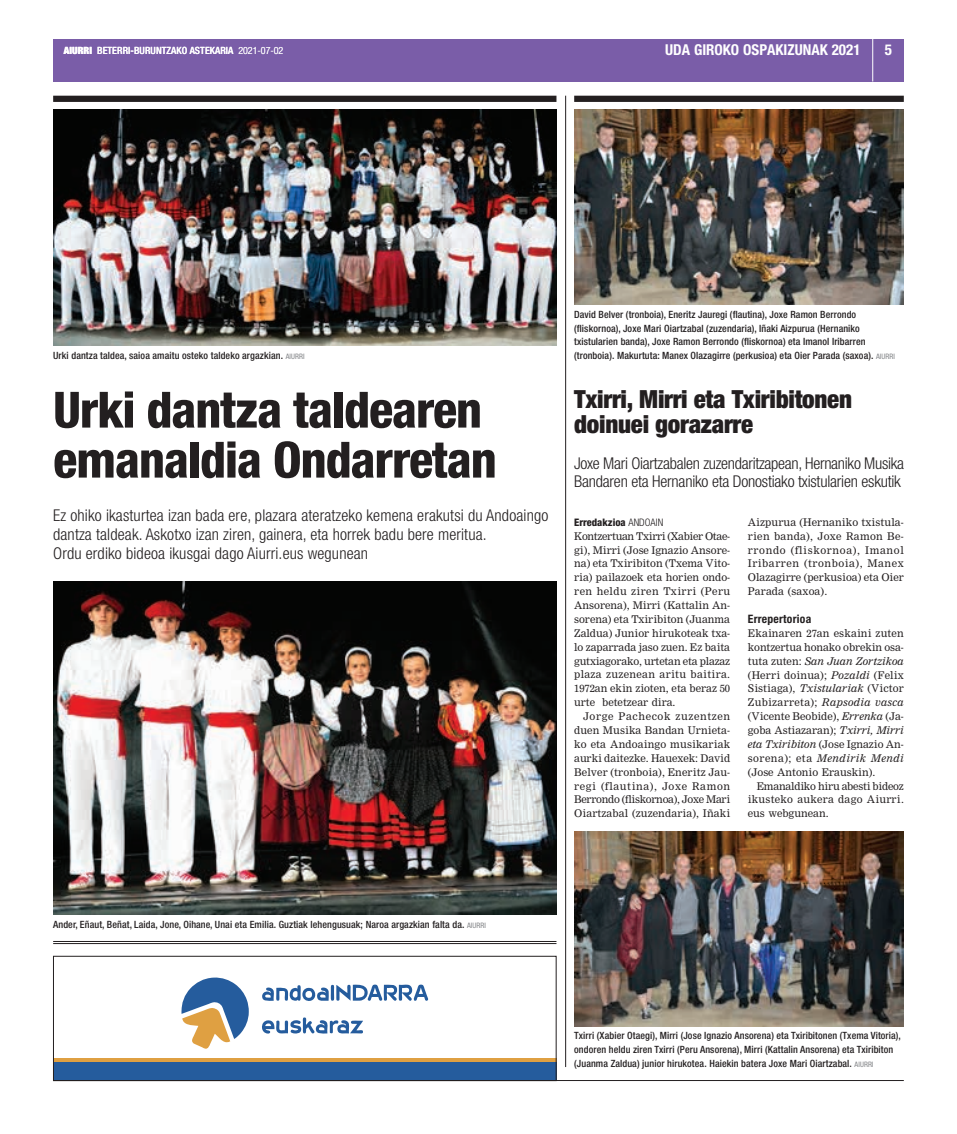
<style>
.page{position:relative;width:957px;height:1134px;background:#fff}
.page>*{position:absolute;margin:0;border:0;box-sizing:border-box;transform-origin:0 0}
.t1{font:800 condensed 50px/50px "Helvetica Neue";letter-spacing:-.02em;color:#231f20}
.t2{font:900 condensed 25px/25px "Helvetica Neue";letter-spacing:-.01em;color:#231f20}
.t3{font:300 condensed 16.25px/18.8px "Helvetica Neue";letter-spacing:.01em;color:#231f20}
.t4{font:300 condensed 16.25px/18.8px "Helvetica Neue";letter-spacing:-.015em;color:#231f20}
.t5{font:700 condensed 15px "Helvetica Neue";color:#fff}
.t6{font:700 condensed 11.62px "Helvetica Neue";letter-spacing:.02em;color:#231f20}
.t7{font:10.38px/13.9px "M Nimrod";color:#231f20;text-align:justify}
.t8{font:800 condensed 10.38px "Helvetica Neue";color:#231f20}
.t9{font:500 condensed 10px/13.9px "Helvetica Neue";letter-spacing:.01em;color:#231f20}
.t10{font:500 condensed 10px "Helvetica Neue";letter-spacing:.01em;color:#fff}
.t11{font:900 condensed 10px "Helvetica Neue";letter-spacing:.01em;color:#fff}
.s1{font-weight:300}
.s2{font-weight:400;font-size:7.5px;color:#808285}
.s3{font-style:italic}
</style>
<div class="page">
<div style="left:53px;top:39px;width:851px;height:42px;background:#7a5da8"></div>
<hr style="left:872px;top:39px;width:1px;height:42px;background:#fff">
<div style="left:53px;top:1059px;width:503px;height:22px;background:#255c9d"></div>
<hr style="left:53px;top:1058px;width:503px;height:4px;background:#dfa042">
<div style="left:53px;top:956px;width:503px;height:125px;border:1px solid #231f20"></div>
<hr style="left:53px;top:941px;width:503px;height:1px;background:#231f20">
<hr style="left:53px;top:943px;width:503px;height:1px;background:#231f20">
<hr style="left:565px;top:96px;width:1px;height:971px;background:#231f20">
<img style="left:53px;top:110px;width:503px;height:235px">
<img style="left:53px;top:581px;width:503px;height:333px">
<div style="left:53px;top:96px;width:503px;height:6px;background:#231f20"></div>
<svg style="left:181px;top:977px;width:68px;height:72px"></svg>
<svg style="left:262px;top:1017px;width:101px;height:17px"></svg>
<svg style="left:262px;top:984px;width:166px;height:17px"></svg>
<div style="left:574px;top:96px;width:330px;height:6px;background:#231f20"></div>
<img style="left:574px;top:110px;width:330px;height:195px">
<img style="left:574px;top:831px;width:330px;height:195px">
<hr style="left:53px;top:1080px;width:851px;height:1px;background:#231f20">
<p class="t11" style="left:64px;top:44px;width:30px">AIURRI</p>
<p class="t10" style="left:97px;top:45px;width:188px">BETERRI-BURUNTZAKO ASTEKARIA <span class="s1">2021-07-02</span></p>
<h3 class="t5" style="left:665px;top:41px;width:197px">UDA GIROKO OSPAKIZUNAK 2021</h3>
<h3 class="t5" style="left:885px;top:41px;width:9px">5</h3>
<p class="t9" style="left:53px;top:349px;width:253px">Urki dantza taldea, saioa amaitu osteko taldeko argazkian. <span class="s2">AIURRI</span></p>
<h1 class="t1" style="left:53px;top:384px;width:445px">Urki dantza taldearen emanaldia Ondarretan</h1>
<h3 class="t3" style="left:53px;top:506px;width:497px">Ez ohiko ikasturtea izan bada ere, plazara ateratzeko kemena erakutsi du Andoaingo dantza taldeak. Askotxo izan ziren, gainera, eta horrek badu bere meritua.<br>Ordu erdiko bideoa ikusgai dago Aiurri.eus wegunean</h3>
<p class="t9" style="left:574px;top:307px;width:322px">David Belver (tronboia), Eneritz Jauregi (flautina), Joxe Ramon Berrondo (fliskornoa), Joxe Mari Oiartzabal (zuzendaria), Iñaki Aizpurua (Hernaniko txistularien banda), Joxe Ramon Berrondo (fliskornoa) eta Imanol Iribarren (tronboia). Makurtuta: Manex Olazagirre (perkusioa) eta Oier Parada (saxoa). <span class="s2">AIURRI</span></p>
<h2 class="t2" style="left:574px;top:386px;width:279px">Txirri, Mirri eta Txiribitonen doinuei gorazarre</h2>
<h3 class="t4" style="left:574px;top:453px;width:331px">Joxe Mari Oiartzabalen zuzendaritzapean, Hernaniko Musika<br>Bandaren eta Hernaniko eta Donostiako txistularien eskutik</h3>
<p class="t8" style="left:574px;top:516px;width:91px">Erredakzioa <span class="s1">andoain</span></p>
<p class="t7" style="left:574px;top:529px;width:157px">Kontzertuan Txirri (Xabier Otae&shy;gi), Mirri (Jose Ignazio Ansore&shy;na) eta Txiribiton (Txema Vito&shy;ria) pailazoek eta horien ondo&shy;ren heldu ziren Txirri (Peru Ansorena), Mirri (Kattalin An&shy;sorena) eta Txiribiton (Juanma Zaldua) Junior hirukoteak txa&shy;lo zaparrada jaso zuen. Ez baita gutxiagorako, urtetan eta plazaz plaza zuzenean aritu baitira.<br>1972an ekin zioten, eta beraz 50 urte betetzear dira.</p>
<p class="t7" style="left:574px;top:709px;width:157px;text-indent:9px">Jorge Pachecok zuzentzen duen Musika Bandan Urnieta&shy;ko eta Andoaingo musikariak aurki daitezke. Hauexek: David Belver (tronboia), Eneritz Jau&shy;regi (flautina), Joxe Ramon Berrondo (fliskornoa), Joxe Mari Oiartzabal (zuzendaria), Iñaki</p>
<p class="t7" style="left:748px;top:515px;width:157px">Aizpurua (Hernaniko txistula&shy;rien banda), Joxe Ramon Be&shy;rrondo (fliskornoa), Imanol Iribarren (tronboia), Manex Olazagirre (perkusioa) eta Oier Parada (saxoa).</p>
<p class="t6" style="left:748px;top:612px;width:65px">ERREPERTORIOA</p>
<p class="t7" style="left:748px;top:626px;width:157px">Ekainaren 27an eskaini zuten kontzertua honako obrekin osa&shy;tuta zuten: <span class="s3">San Juan Zortzikoa </span>(Herri doinua); <span class="s3">Pozaldi</span> (Felix Sistiaga), <span class="s3">Txistulariak</span> (Victor Zubizarreta); <span class="s3">Rapsodia vasca </span>(Vicente Beobide), <span class="s3">Errenka</span> (Ja&shy;goba Astiazaran); <span class="s3">Txirri, Mirri eta Txiribiton</span> (Jose Ignazio An&shy;sorena); eta <span class="s3">Mendirik Mendi </span>(Jose Antonio Erauskin).</p>
<p class="t7" style="left:748px;top:779px;width:158px;text-indent:9px">Emanaldiko hiru abesti bideoz ikusteko aukera dago Aiurri. eus webgunean.</p>
<p class="t9" style="left:53px;top:918px;width:434px">Ander, Eñaut, Beñat, Laida, Jone, Oihane, Unai eta Emilia. Guztiak lehengusuak; Naroa argazkian falta da. <span class="s2">AIURRI</span></p>
<p class="t9" style="left:574px;top:1029px;width:328px">Txirri (Xabier Otaegi), Mirri (Jose Ignazio Ansorena) eta Txiribitonen (Txema Vitoria), ondoren heldu ziren Txirri (Peru Ansorena), Mirri (Kattalin Ansorena) eta Txiribiton (Juanma Zaldua) junior hirukotea. Haiekin batera Joxe Mari Oiartzabal. <span class="s2">AIURRI</span></p>
</div>
